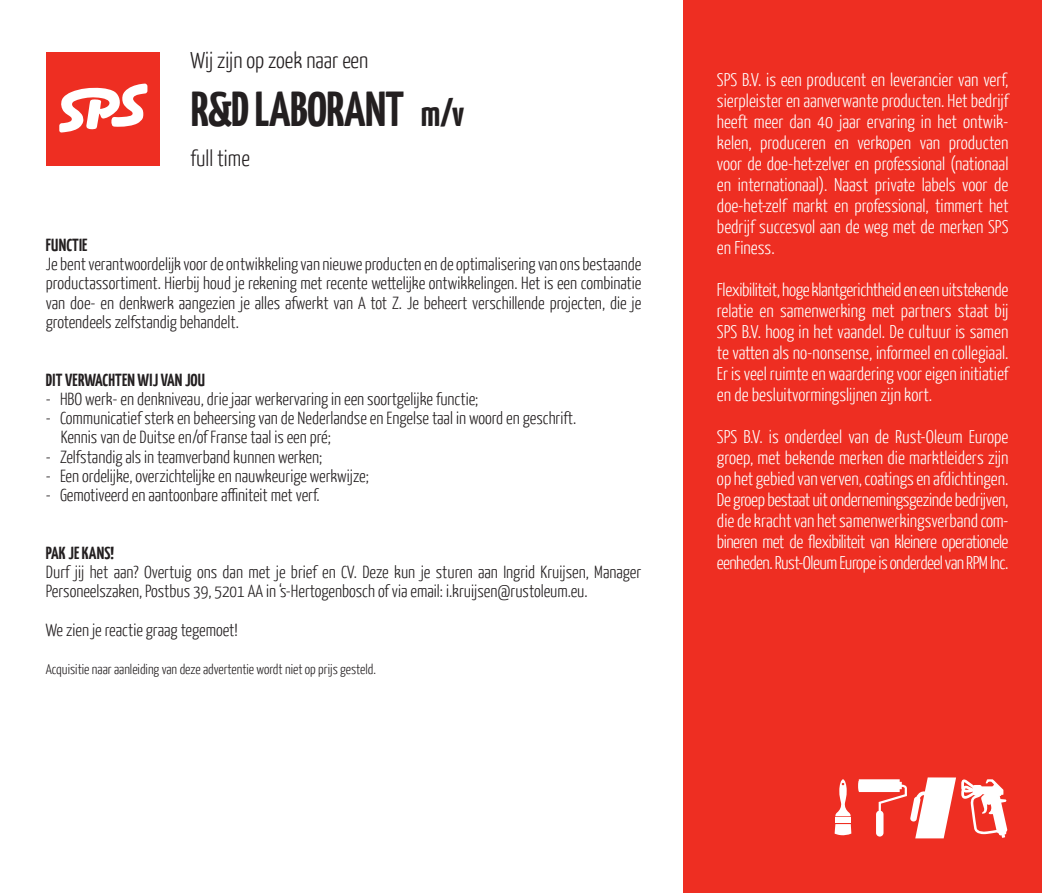
<style>
.page{position:relative;width:1042px;height:893px;background:#fff}
.page>*{position:absolute;margin:0;border:0;box-sizing:border-box;transform-origin:0 0}
.t1{font:700 49px "Yanone Kaffeesatz";letter-spacing:-.01em;color:#231f20}
.t2{font:300 22.75px "Yanone Kaffeesatz";color:#231f20}
.t3{font:300 18.38px/21px "Yanone Kaffeesatz";color:#fff;text-align:justify}
.t4{font:300 17.5px/19.2px "Yanone Kaffeesatz";color:#231f20;text-align:justify}
.t5{font:700 17.5px "Yanone Kaffeesatz";letter-spacing:.01em;color:#231f20}
.t6{font:300 14px "Yanone Kaffeesatz";color:#231f20}
.s1{font-size:36.75px}
</style>
<div class="page">
<div style="left:46px;top:52px;width:114px;height:114px;background:#ee2e22"></div>
<svg style="left:59px;top:84px;width:88px;height:48px"></svg>
<div style="left:683px;top:0;width:359px;height:893px;background:#ee2e22"></div>
<svg style="left:835px;top:779px;width:16px;height:37px"></svg>
<div style="left:835px;top:817px;width:15px;height:6px;background:#fff"></div>
<svg style="left:834px;top:824px;width:17px;height:11px"></svg>
<svg style="left:858px;top:777px;width:149px;height:61px"></svg>
<p class="t2" style="left:190px;top:46px;width:179px">Wij zijn op zoek naar een</p>
<p class="t1" style="left:191px;top:79px;width:275px">R&amp;D LABORANT <span class="s1">m/v</span></p>
<p class="t2" style="left:190px;top:144px;width:61px">full time</p>
<p class="t5" style="left:46px;top:234px;width:43px">FUNCTIE</p>
<p class="t4" style="left:46px;top:254px;width:597px">Je bent verantwoordelijk voor de ontwikkeling van nieuwe producten en de optimalisering van ons bestaande productassortiment. Hierbij houd je rekening met recente wettelijke ontwikkelingen. Het is een combinatie van doe- en denkwerk aangezien je alles afwerkt van A tot Z. Je beheert verschillende projecten, die je grotendeels zelfstandig behandelt.</p>
<p class="t5" style="left:46px;top:369px;width:161px">DIT VERWACHTEN WIJ VAN JOU</p>
<p class="t4" style="left:46px;top:389px;width:434px">- HBO werk- en denkniveau, drie jaar werkervaring in een soortgelijke functie;</p>
<p class="t4" style="left:46px;top:408px;width:532px">- Communicatief sterk en beheersing van de Nederlandse en Engelse taal in woord en geschrift.</p>
<p class="t4" style="left:61px;top:427px;width:272px">Kennis van de Duitse en/of Franse taal is een pré;</p>
<p class="t4" style="left:46px;top:446px;width:278px">- Zelfstandig als in teamverband kunnen werken;</p>
<p class="t4" style="left:46px;top:466px;width:324px">- Een ordelijke, overzichtelijke en nauwkeurige werkwijze;</p>
<p class="t4" style="left:46px;top:485px;width:275px">- Gemotiveerd en aantoonbare affiniteit met verf.</p>
<p class="t5" style="left:46px;top:542px;width:70px">PAK JE KANS!</p>
<p class="t4" style="left:46px;top:562px;width:597px">Durf jij het aan? Overtuig ons dan met je brief en CV. Deze kun je sturen aan Ingrid Kruijsen, Manager<br>Personeelszaken, Postbus 39, 5201 AA in ‘s-Hertogenbosch of via email: i.kruijsen@rustoleum.eu.</p>
<p class="t4" style="left:46px;top:620px;width:193px">We zien je reactie graag tegemoet!</p>
<p class="t6" style="left:46px;top:661px;width:332px">Acquisitie naar aanleiding van deze advertentie wordt niet op prijs gesteld.</p>
<p class="t3" style="left:717px;top:68px;width:293px">SPS B.V. is een producent en leverancier van verf, sierpleister en aanverwante producten. Het bedrijf heeft meer dan 40 jaar ervaring in het ontwik&shy;kelen, produceren en verkopen van producten voor de doe-het-zelver en professional (nationaal en internationaal). Naast private labels voor de doe-het-zelf markt en professional, timmert het bedrijf succesvol aan de weg met de merken SPS en Finess.</p>
<p class="t3" style="left:717px;top:278px;width:293px">Flexibiliteit, hoge klantgerichtheid en een uitstekende relatie en samenwerking met partners staat bij SPS B.V. hoog in het vaandel. De cultuur is samen te vatten als no-nonsense, informeel en collegiaal.<br>Er is veel ruimte en waardering voor eigen initiatief en de besluitvormingslijnen zijn kort.</p>
<p class="t3" style="left:717px;top:425px;width:293px">SPS B.V. is onderdeel van de Rust-Oleum Europe groep, met bekende merken die marktleiders zijn op het gebied van verven, coatings en afdichtingen.<br>De groep bestaat uit ondernemingsgezinde bedrijven, die de kracht van het samenwerkingsverband com&shy;bineren met de flexibiliteit van kleinere operationele eenheden. Rust-Oleum Europe is onderdeel van RPM Inc.</p>
</div>
